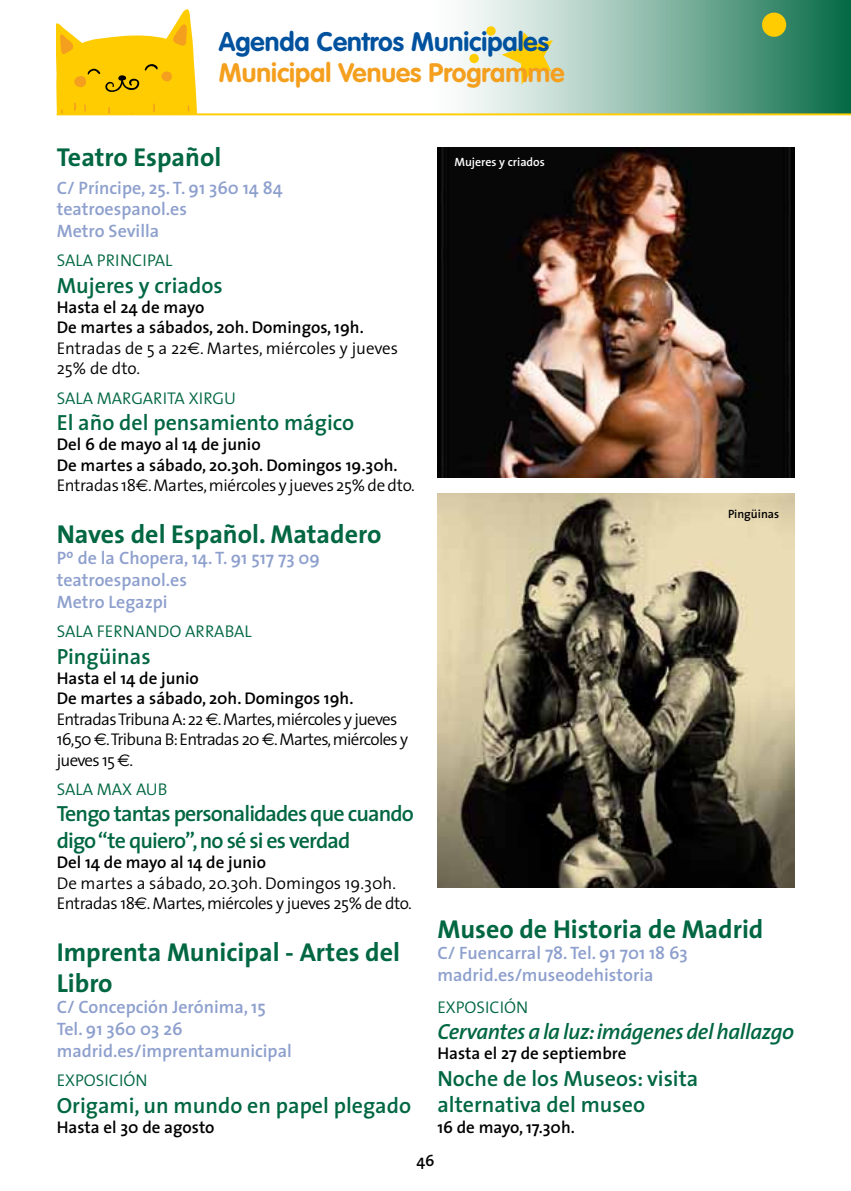
<style>
.page{position:relative;width:851px;height:1191px;background:#fff}
.page>*{position:absolute;margin:0;border:0;box-sizing:border-box;transform-origin:0 0}
.t1{font:700 26.4px "VAG Rounded";color:#00519e}
.t2{font:700 26.4px "VAG Rounded";color:#f49f1e}
.t3{font:700 26px/31.2px "The Sans";color:#006742}
.t4{font:600 22px/26.4px "The Sans";color:#006742}
.t5{font:600 22px/26.4px "The Sans";letter-spacing:-.04em;color:#006742}
.t6{font:italic 600 22px "The Sans";letter-spacing:-.02em;color:#006742}
.t7{font:600 18px/21.6px "The Sans";color:#8d9fcd}
.t8{font:600 17px/20.4px "The Sans";color:#000}
.t9{font:300 17px/20.4px "The Sans";letter-spacing:-.04em;color:#000}
.t10{font:300 17px "The Sans";color:#006742}
.t11{font:600 16px "The Sans";color:#000}
.t12{font:600 12px "The Sans";color:#fff}
.t13{font:600 12px "The Sans";color:#000}
.s1{font-weight:300}
.s2{font-family:"Euro Sans";font-weight:400}
.s3{font-weight:600}
</style>
<div class="page">
<div style="left:425px;top:0;width:425px;height:113px;background:linear-gradient(to right,#fff,#10704e)"></div>
<svg style="left:57px;top:9px;width:140px;height:104px"></svg>
<div style="left:761px;top:13px;width:25px;height:24px;background:#fecc00;border-radius:50%"></div>
<div style="left:469px;top:54px;width:9px;height:9px;background:#fecc00;border-radius:50%"></div>
<svg style="left:501px;top:32px;width:52px;height:53px;background:#e6dd8d"></svg>
<div style="left:486px;top:26px;width:9px;height:10px;background:#fecc00;border-radius:50%"></div>
<hr style="left:57px;top:113px;width:793px;height:2px;background:#fecc00">
<img style="left:437px;top:493px;width:357px;height:394px">
<img style="left:437px;top:147px;width:357px;height:331px">
<h1 class="t1" style="left:219px;top:26px;width:332px">Agenda Centros Municipales</h1>
<h1 class="t2" style="left:219px;top:57px;width:347px">Municipal Venues Programme</h1>
<h2 class="t3" style="left:57px;top:141px;width:166px">Teatro Español</h2>
<p class="t7" style="left:57px;top:176px;width:227px">C/ Príncipe, 25. T. 91 360 14 84 teatroespanol.es<br>Metro Sevilla</p>
<p class="t10" style="left:57px;top:246px;width:117px">SALA PRINCIPAL</p>
<p class="t4" style="left:57px;top:271px;width:167px">Mujeres y criados</p>
<p class="t8" style="left:57px;top:296px;width:343px">Hasta el 24 de mayo<br>De martes a sábados, 20h. Domingos, 19h.<br><span class="s1">Entradas de 5 a 22</span><span class="s2">€</span><span class="s1">. Martes, miércoles y jueves<br>25% de dto.</span></p>
<p class="t10" style="left:57px;top:384px;width:181px">SALA MARGARITA XIRGU</p>
<p class="t4" style="left:57px;top:409px;width:299px">El año del pensamiento mágico</p>
<p class="t8" style="left:57px;top:434px;width:359px">Del 6 de mayo al 14 de junio<br>De martes a sábado, 20.30h. Domingos 19.30h.<br><span class="s1">Entradas 18</span><span class="s2">€</span><span class="s1">. Martes, miércoles y jueves 25% de dto.</span></p>
<h2 class="t3" style="left:57px;top:518px;width:326px">Naves del Español. Matadero</h2>
<p class="t7" style="left:57px;top:547px;width:265px">Pº de la Chopera, 14. T. 91 517 73 09 teatroespanol.es<br>Metro Legazpi</p>
<p class="t10" style="left:57px;top:617px;width:196px">SALA FERNANDO ARRABAL</p>
<p class="t4" style="left:57px;top:642px;width:95px">Pingüinas</p>
<p class="t9" style="left:57px;top:667px;width:353px"><span class="s3">Hasta el 14 de junio<br>De martes a sábado, 20h. Domingos 19h.<br></span>Entradas Tribuna A: 22 <span class="s2">€</span>. Martes, miércoles y jueves 16,50 <span class="s2">€</span>.Tribuna B: Entradas 20 <span class="s2">€</span>. Martes, miércoles y jueves 15 <span class="s2">€</span>.</p>
<p class="t10" style="left:57px;top:775px;width:112px">SALA MAX AUB</p>
<p class="t5" style="left:57px;top:800px;width:358px">Tengo tantas personalidades que cuando digo “te quiero”, no sé si es verdad</p>
<p class="t8" style="left:57px;top:851px;width:211px">Del 14 de mayo al 14 de junio</p>
<p class="t9" style="left:57px;top:872px;width:356px">De martes a sábado, 20.30h. Domingos 19.30h.<br>Entradas 18<span class="s2">€</span>. Martes, miércoles y jueves 25% de dto.</p>
<h2 class="t3" style="left:57px;top:935px;width:345px">Imprenta Municipal - Artes del<br>Libro</h2>
<p class="t7" style="left:57px;top:996px;width:236px">C/ Concepción Jerónima, 15<br>Tel. 91 360 03 26 madrid.es/imprentamunicipal</p>
<p class="t10" style="left:57px;top:1066px;width:92px">EXPOSICIÓN</p>
<p class="t4" style="left:57px;top:1091px;width:356px">Origami, un mundo en papel plegado</p>
<p class="t8" style="left:57px;top:1116px;width:159px">Hasta el 30 de agosto</p>
<p class="t12" style="left:454px;top:152px;width:92px">Mujeres y criados</p>
<p class="t13" style="left:728px;top:503px;width:53px">Pingüinas</p>
<h2 class="t3" style="left:437px;top:912px;width:327px">Museo de Historia de Madrid</h2>
<p class="t7" style="left:437px;top:941px;width:252px">C/ Fuencarral 78. Tel. 91 701 18 63 madrid.es/museodehistoria</p>
<p class="t10" style="left:437px;top:992px;width:92px">EXPOSICIÓN</p>
<p class="t6" style="left:437px;top:1013px;width:358px">Cervantes a la luz: imágenes del hallazgo</p>
<p class="t8" style="left:437px;top:1043px;width:190px">Hasta el 27 de septiembre</p>
<p class="t4" style="left:437px;top:1064px;width:262px">Noche de los Museos: visita alternativa del museo</p>
<p class="t8" style="left:437px;top:1116px;width:139px">16 de mayo, 17.30h.</p>
<p class="t11" style="left:416px;top:1147px;width:19px">46</p>
</div>
